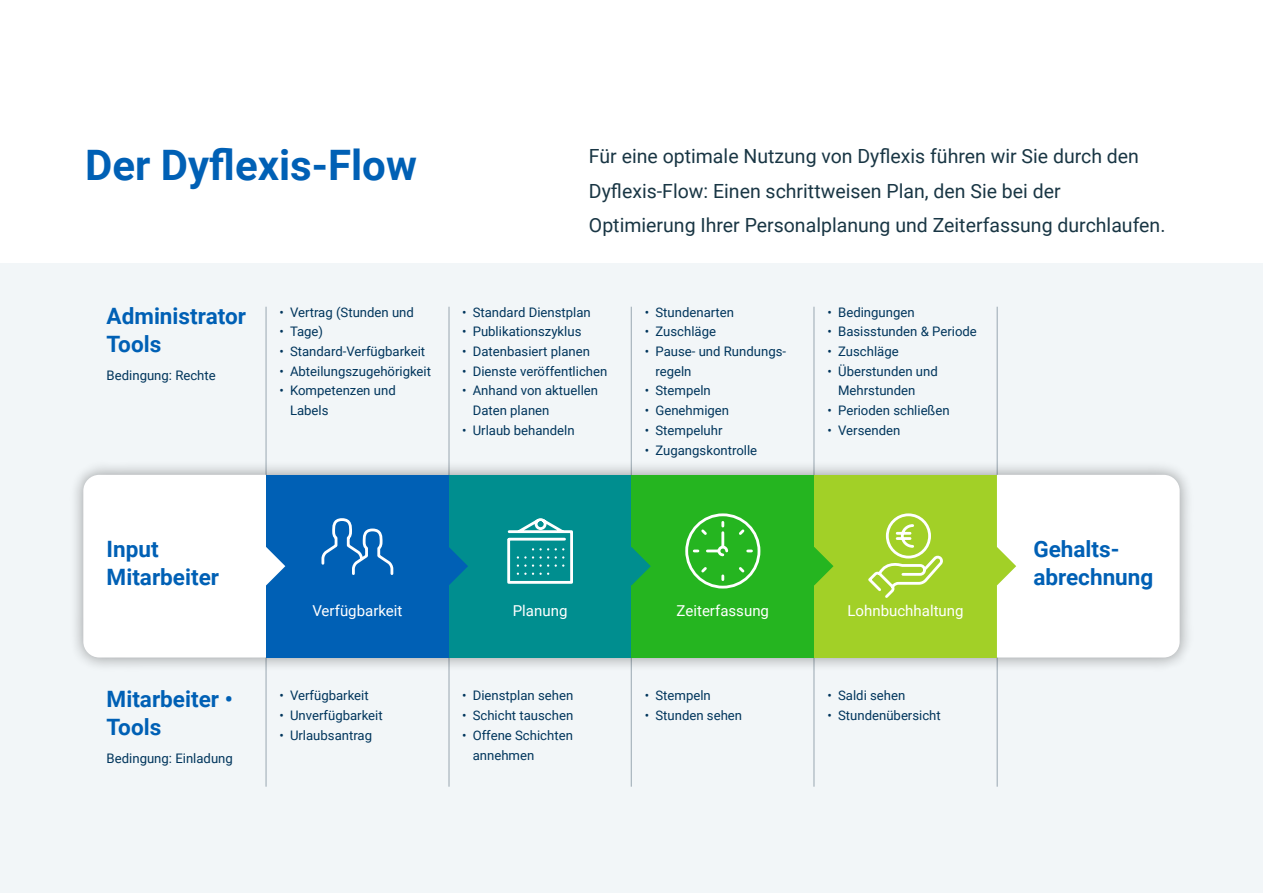
<style>
.page{position:relative;width:1263px;height:893px;background:#fff}
.page>*{position:absolute;margin:0;border:0;box-sizing:border-box;transform-origin:0 0}
.t1{font:700 42px "Roboto";color:#0060b5}
.t2{font:700 22.5px/28.2px "Roboto";color:#0060b5}
.t3{font:19.5px/34.5px "Roboto";color:#193644}
.t4{font:15px "Roboto";color:#fff}
.t5{font:13.2px/19.6px "Roboto";color:#00355c}
</style>
<div class="page">
<div style="left:0;top:264px;width:1263px;height:629px;background:#f2f6f8"></div>
<hr style="left:266px;top:307px;width:1px;height:480px;background:#99a7b1">
<hr style="left:449px;top:307px;width:1px;height:480px;background:#99a7b1">
<hr style="left:631px;top:307px;width:1px;height:480px;background:#99a7b1">
<hr style="left:814px;top:307px;width:1px;height:480px;background:#99a7b1">
<hr style="left:997px;top:307px;width:1px;height:480px;background:#99a7b1">
<div style="left:69px;top:460px;width:1125px;height:212px;background:#000;opacity:.4"></div>
<div style="left:266px;top:475px;width:183px;height:182px;background:#0060b5"></div>
<div style="left:449px;top:475px;width:182px;height:182px;background:#008e8f"></div>
<div style="left:631px;top:475px;width:183px;height:182px;background:#25b520"></div>
<div style="left:814px;top:475px;width:183px;height:182px;background:#a2d027"></div>
<svg style="left:449px;top:547px;width:19px;height:38px"></svg>
<svg style="left:83px;top:475px;width:202px;height:182px"></svg>
<svg style="left:631px;top:547px;width:20px;height:38px"></svg>
<svg style="left:814px;top:547px;width:19px;height:38px"></svg>
<div style="left:996px;top:475px;width:184px;height:182px;background:#fff"></div>
<svg style="left:321px;top:518px;width:73px;height:57px"></svg>
<svg style="left:507px;top:518px;width:66px;height:66px"></svg>
<svg style="left:685px;top:513px;width:76px;height:76px"></svg>
<svg style="left:868px;top:513px;width:75px;height:85px"></svg>
<h1 class="t1" style="left:85px;top:136px;width:333px">Der Dyflexis-Flow</h1>
<h3 class="t3" style="left:589px;top:139px;width:578px">Für eine optimale Nutzung von Dyflexis führen wir Sie durch den<br>Dyflexis-Flow: Einen schrittweisen Plan, den Sie bei der<br>Optimierung Ihrer Personalplanung und Zeiterfassung durchlaufen.</h3>
<h2 class="t2" style="left:107px;top:301px;width:141px">Administrator<br>Tools</h2>
<p class="t5" style="left:107px;top:365px;width:111px">Bedingung: Rechte</p>
<p class="t5" style="left:279px;top:302px;width:136px">• Vertrag (Stunden und</p>
<p class="t5" style="left:279px;top:321px;width:45px">• Tage)</p>
<p class="t5" style="left:279px;top:341px;width:147px">• Standard-Verfügbarkeit</p>
<p class="t5" style="left:279px;top:361px;width:153px">• Abteilungszugehörigkeit</p>
<p class="t5" style="left:290px;top:380px;width:107px;text-indent:-11px">• Kompetenzen und<br>Labels</p>
<p class="t5" style="left:462px;top:302px;width:130px">• Standard Dienstplan</p>
<p class="t5" style="left:462px;top:321px;width:121px">• Publikationszyklus</p>
<p class="t5" style="left:462px;top:341px;width:129px">• Datenbasiert planen</p>
<p class="t5" style="left:462px;top:361px;width:147px">• Dienste veröffentlichen</p>
<p class="t5" style="left:473px;top:380px;width:127px;text-indent:-11px">• Anhand von aktuellen<br>Daten planen</p>
<p class="t5" style="left:462px;top:420px;width:114px">• Urlaub behandeln</p>
<p class="t5" style="left:645px;top:302px;width:91px">• Stundenarten</p>
<p class="t5" style="left:645px;top:321px;width:73px">• Zuschläge</p>
<p class="t5" style="left:655px;top:341px;width:132px;text-indent:-11px">• Pause- und Rundungs&shy;regeln</p>
<p class="t5" style="left:645px;top:380px;width:68px">• Stempeln</p>
<p class="t5" style="left:645px;top:400px;width:86px">• Genehmigen</p>
<p class="t5" style="left:645px;top:420px;width:79px">• Stempeluhr</p>
<p class="t5" style="left:645px;top:440px;width:114px">• Zugangskontrolle</p>
<p class="t5" style="left:827px;top:302px;width:89px">• Bedingungen</p>
<p class="t5" style="left:827px;top:321px;width:151px">• Basisstunden &amp; Periode</p>
<p class="t5" style="left:827px;top:341px;width:73px">• Zuschläge</p>
<p class="t5" style="left:838px;top:361px;width:101px;text-indent:-11px">• Überstunden und<br>Mehrstunden</p>
<p class="t5" style="left:827px;top:400px;width:124px">• Perioden schließen</p>
<p class="t5" style="left:827px;top:420px;width:74px">• Versenden</p>
<h2 class="t2" style="left:107px;top:534px;width:114px">Input<br>Mitarbeiter</h2>
<h2 class="t2" style="left:1033px;top:534px;width:122px">Gehalts&shy;abrechnung</h2>
<h2 class="t2" style="left:107px;top:684px;width:128px">Mitarbeiter •<br>Tools</h2>
<p class="t5" style="left:107px;top:748px;width:128px">Bedingung: Einladung</p>
<p class="t4" style="left:312px;top:601px;width:91px">Verfügbarkeit</p>
<p class="t4" style="left:513px;top:601px;width:56px">Planung</p>
<p class="t4" style="left:677px;top:601px;width:94px">Zeiterfassung</p>
<p class="t4" style="left:847px;top:601px;width:118px">Lohnbuchhaltung</p>
<p class="t5" style="left:279px;top:685px;width:91px">• Verfügbarkeit</p>
<p class="t5" style="left:279px;top:705px;width:105px">• Unverfügbarkeit</p>
<p class="t5" style="left:279px;top:725px;width:94px">• Urlaubsantrag</p>
<p class="t5" style="left:462px;top:685px;width:113px">• Dienstplan sehen</p>
<p class="t5" style="left:462px;top:705px;width:113px">• Schicht tauschen</p>
<p class="t5" style="left:473px;top:725px;width:102px;text-indent:-11px">• Offene Schichten annehmen</p>
<p class="t5" style="left:645px;top:685px;width:68px">• Stempeln</p>
<p class="t5" style="left:645px;top:705px;width:99px">• Stunden sehen</p>
<p class="t5" style="left:827px;top:685px;width:79px">• Saldi sehen</p>
<p class="t5" style="left:827px;top:705px;width:115px">• Stundenübersicht</p>
</div>
